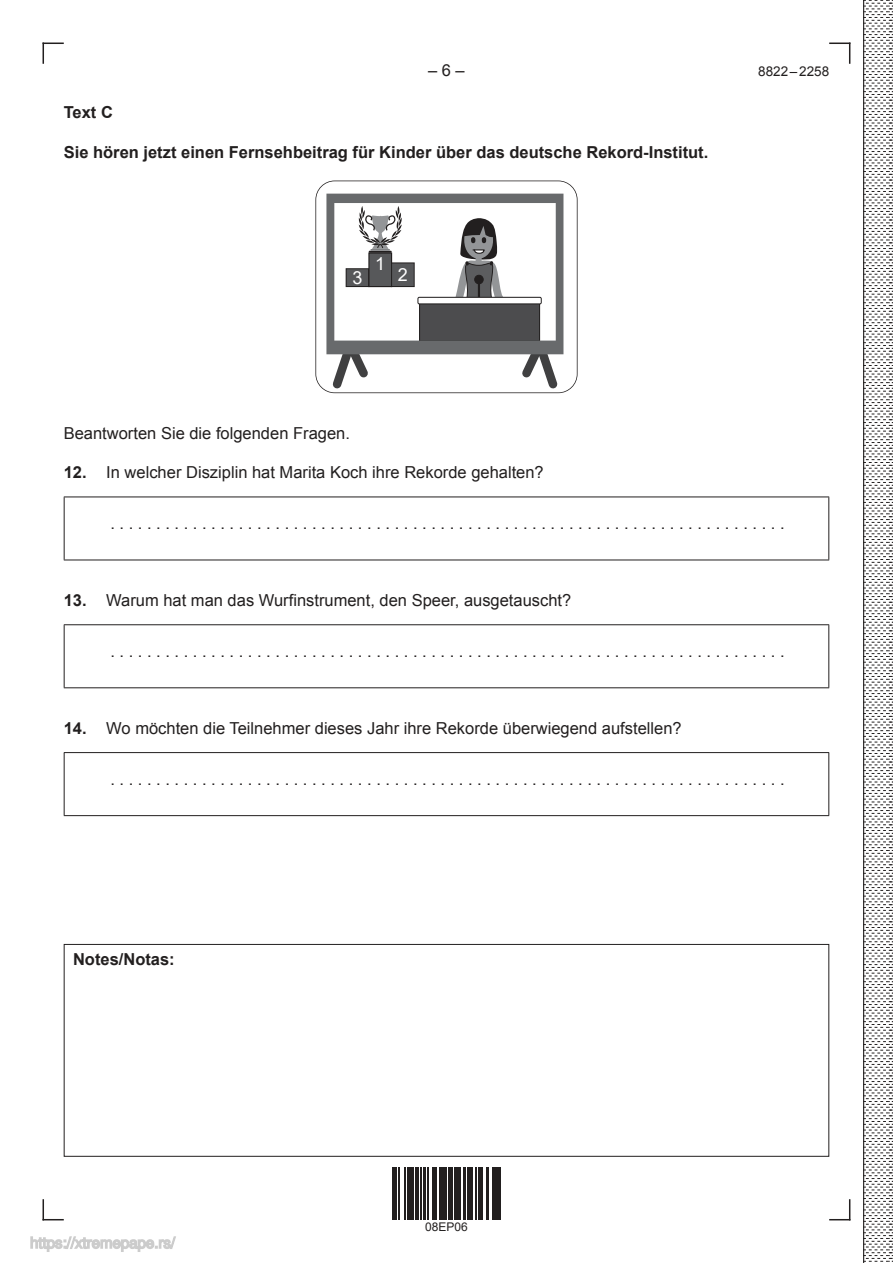
<style>
.page{position:relative;width:893px;height:1263px;background:#fff}
.page>*{position:absolute;margin:0;border:0;box-sizing:border-box;transform-origin:0 0}
.t1{font:18px "Arial";color:#fff}
.t2{font:16.5px "Arial";color:#221f1f}
.t3{font:700 16.5px "Arial";color:#221f1f}
.t4{font:13.5px "Arial";color:#221f1f}
.t5{font:12px "Arial";color:#221f1f}
.s1{font-weight:700}
</style>
<div class="page">
<hr style="left:392px;top:1167px;width:2px;height:52px;background:#221f1f">
<hr style="left:395px;top:1167px;width:1px;height:52px;background:#221f1f">
<hr style="left:399px;top:1167px;width:1px;height:52px;background:#221f1f">
<hr style="left:404px;top:1167px;width:1px;height:52px;background:#221f1f">
<hr style="left:407px;top:1167px;width:3px;height:52px;background:#221f1f">
<hr style="left:411px;top:1167px;width:3px;height:52px;background:#221f1f">
<hr style="left:416px;top:1167px;width:3px;height:52px;background:#221f1f">
<hr style="left:420px;top:1167px;width:1px;height:52px;background:#221f1f">
<hr style="left:423px;top:1167px;width:2px;height:52px;background:#221f1f">
<hr style="left:428px;top:1167px;width:1px;height:52px;background:#221f1f">
<hr style="left:432px;top:1167px;width:2px;height:52px;background:#221f1f">
<hr style="left:435px;top:1167px;width:1px;height:52px;background:#221f1f">
<hr style="left:439px;top:1167px;width:4px;height:52px;background:#221f1f">
<hr style="left:444px;top:1167px;width:3px;height:52px;background:#221f1f">
<hr style="left:448px;top:1167px;width:2px;height:52px;background:#221f1f">
<hr style="left:451px;top:1167px;width:1px;height:52px;background:#221f1f">
<hr style="left:455px;top:1167px;width:3px;height:52px;background:#221f1f">
<hr style="left:459px;top:1167px;width:2px;height:52px;background:#221f1f">
<hr style="left:463px;top:1167px;width:2px;height:52px;background:#221f1f">
<hr style="left:467px;top:1167px;width:4px;height:52px;background:#221f1f">
<hr style="left:472px;top:1167px;width:1px;height:52px;background:#221f1f">
<hr style="left:475px;top:1167px;width:1px;height:52px;background:#221f1f">
<hr style="left:478px;top:1167px;width:1px;height:52px;background:#221f1f">
<hr style="left:480px;top:1167px;width:3px;height:52px;background:#221f1f">
<hr style="left:487px;top:1167px;width:2px;height:52px;background:#221f1f">
<hr style="left:492px;top:1167px;width:3px;height:52px;background:#221f1f">
<hr style="left:497px;top:1167px;width:1px;height:52px;background:#221f1f">
<hr style="left:499px;top:1167px;width:2px;height:52px;background:#221f1f">
<svg style="left:43px;top:43px;width:21px;height:21px"></svg>
<svg style="left:43px;top:1199px;width:21px;height:21px"></svg>
<svg style="left:829px;top:1199px;width:21px;height:21px"></svg>
<svg style="left:829px;top:43px;width:21px;height:21px"></svg>
<hr style="left:863px;top:0;width:1px;height:1263px;background:#221f1f">
<svg style="left:863px;top:0;width:30px;height:1262px"></svg>
<div style="left:64px;top:944px;width:765px;height:213px;border:1px solid #221f1f"></div>
<svg style="left:315px;top:181px;width:263px;height:212px"></svg>
<svg style="left:326px;top:194px;width:238px;height:199px"></svg>
<hr style="left:64px;top:497px;width:765px;height:1px;background:#221f1f">
<hr style="left:64px;top:497px;width:1px;height:63px;background:#221f1f">
<hr style="left:828px;top:497px;width:1px;height:63px;background:#221f1f">
<hr style="left:64px;top:560px;width:765px;height:1px;background:#221f1f">
<hr style="left:64px;top:624px;width:765px;height:1px;background:#221f1f">
<hr style="left:64px;top:625px;width:1px;height:62px;background:#221f1f">
<hr style="left:828px;top:625px;width:1px;height:62px;background:#221f1f">
<hr style="left:64px;top:687px;width:765px;height:1px;background:#221f1f">
<hr style="left:64px;top:752px;width:765px;height:1px;background:#221f1f">
<hr style="left:64px;top:753px;width:1px;height:62px;background:#221f1f">
<hr style="left:828px;top:753px;width:1px;height:62px;background:#221f1f">
<hr style="left:64px;top:815px;width:765px;height:1px;background:#221f1f">
<svg style="left:30px;top:1236px;width:146px;height:16px"></svg>
<p class="t2" style="left:428px;top:64px;width:38px">– 6 –</p>
<p class="t4" style="left:758px;top:66px;width:72px">8822 – 2258</p>
<p class="t3" style="left:64px;top:106px;width:51px">Text C</p>
<p class="t3" style="left:64px;top:146px;width:646px">Sie hören jetzt einen Fernsehbeitrag für Kinder über das deutsche Rekord-Institut.</p>
<p class="t1" style="left:375px;top:254px;width:12px">1</p>
<p class="t1" style="left:353px;top:267px;width:12px">3</p>
<p class="t1" style="left:398px;top:264px;width:12px">2</p>
<p class="t2" style="left:64px;top:427px;width:288px">Beantworten Sie die folgenden Fragen.</p>
<p class="t2" style="left:64px;top:466px;width:481px"><span class="s1">12.</span> In welcher Disziplin hat Marita Koch ihre Rekorde gehalten?</p>
<p class="t2" style="left:110px;top:517px;width:676px">. . . . . . . . . . . . . . . . . . . . . . . . . . . . . . . . . . . . . . . . . . . . . . . . . . . . . . . . . . . . . . . . . . . . . . . . . .</p>
<p class="t2" style="left:64px;top:594px;width:509px"><span class="s1">13.</span> Warum hat man das Wurfinstrument, den Speer, ausgetauscht?</p>
<p class="t2" style="left:110px;top:645px;width:676px">. . . . . . . . . . . . . . . . . . . . . . . . . . . . . . . . . . . . . . . . . . . . . . . . . . . . . . . . . . . . . . . . . . . . . . . . . .</p>
<p class="t2" style="left:64px;top:722px;width:619px"><span class="s1">14.</span> Wo möchten die Teilnehmer dieses Jahr ihre Rekorde überwiegend aufstellen?</p>
<p class="t2" style="left:110px;top:772px;width:676px">. . . . . . . . . . . . . . . . . . . . . . . . . . . . . . . . . . . . . . . . . . . . . . . . . . . . . . . . . . . . . . . . . . . . . . . . . .</p>
<p class="t3" style="left:73px;top:950px;width:103px">Notes/Notas:</p>
<p class="t5" style="left:425px;top:1220px;width:44px">08EP06</p>
</div>
